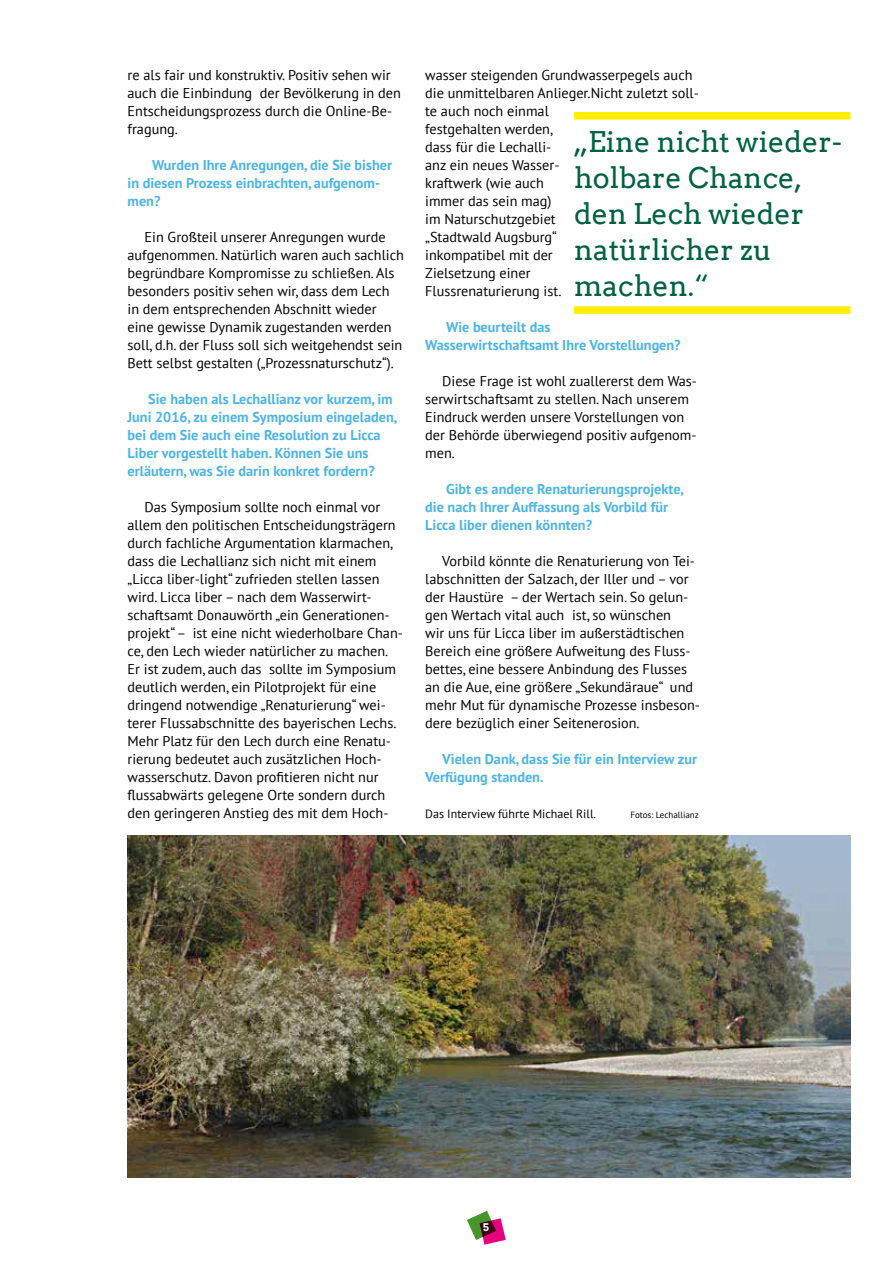
<style>
.page{position:relative;width:893px;height:1263px;background:#fff}
.page>*{position:absolute;margin:0;border:0;box-sizing:border-box;transform-origin:0 0}
.t1{font:28.5px/36px "Arvo";color:#006140}
.t2{font:14.25px/18px "PT Sans";color:#000}
.t3{font:700 14.25px/18px "PT Sans";color:#4db4e7}
.t4{font:12px "PT Sans";color:#000}
.t5{font:10.5px "Arvo Gruen";color:#fff}
.t6{font:9px "PT Sans";color:#000}
</style>
<div class="page">
<img style="left:128px;top:836px;width:722px;height:342px">
<div style="left:574px;top:306px;width:276px;height:8px;background:#fe0"></div>
<div style="left:574px;top:112px;width:276px;height:8px;background:#fe0"></div>
<svg style="left:467px;top:1211px;width:39px;height:34px"></svg>
<p class="t2" style="left:128px;top:65px;width:275px">re als fair und konstruktiv. Positiv sehen wir auch die Einbindung der Bevölkerung in den Entscheidungsprozess durch die Online-Be&shy;fragung.</p>
<p class="t3" style="left:128px;top:155px;width:266px;text-indent:25px">Wurden Ihre Anregungen, die Sie bisher in diesen Prozess einbrachten, aufgenom&shy;men?</p>
<p class="t2" style="left:128px;top:227px;width:278px;text-indent:17px">Ein Großteil unserer Anregungen wurde aufgenommen. Natürlich waren auch sachlich begründbare Kompromisse zu schließen. Als besonders positiv sehen wir, dass dem Lech in dem entsprechenden Abschnitt wieder eine gewisse Dynamik zugestanden werden soll, d.h. der Fluss soll sich weitgehendst sein Bett selbst gestalten („Prozessnaturschutz“).</p>
<p class="t3" style="left:128px;top:389px;width:271px;text-indent:21px">Sie haben als Lechallianz vor kurzem, im Juni 2016, zu einem Symposium eingeladen, bei dem Sie auch eine Resolution zu Licca Liber vorgestellt haben. Können Sie uns erläutern, was Sie darin konkret fordern?</p>
<p class="t2" style="left:128px;top:497px;width:277px;text-indent:17px">Das Symposium sollte noch einmal vor allem den politischen Entscheidungsträgern durch fachliche Argumentation klarmachen, dass die Lechallianz sich nicht mit einem „Licca liber-light“ zufrieden stellen lassen wird. Licca liber – nach dem Wasserwirt&shy;schaftsamt Donauwörth „ein Generationen&shy;projekt“ – ist eine nicht wiederholbare Chan&shy;ce, den Lech wieder natürlicher zu machen.<br>Er ist zudem, auch das sollte im Symposium deutlich werden, ein Pilotprojekt für eine dringend notwendige „Renaturierung“ wei&shy;terer Flussabschnitte des bayerischen Lechs.<br>Mehr Platz für den Lech durch eine Renatu&shy;rierung bedeutet auch zusätzlichen Hoch&shy;wasserschutz. Davon profitieren nicht nur flussabwärts gelegene Orte sondern durch den geringeren Anstieg des mit dem Hoch-</p>
<p class="t2" style="left:425px;top:65px;width:275px">wasser steigenden Grundwasserpegels auch die unmittelbaren Anlieger.Nicht zuletzt soll&shy;te auch noch einmal<br>festgehalten werden,<br>dass für die Lechalli-<br>anz ein neues Wasser-<br>kraftwerk (wie auch<br>immer das sein mag)<br>im Naturschutzgebiet<br>„Stadtwald Augsburg“<br>inkompatibel mit der<br>Zielsetzung einer<br>Flussrenaturierung ist.</p>
<p class="t3" style="left:425px;top:317px;width:257px;text-indent:21px">Wie beurteilt das<br>Wasserwirtschaftsamt Ihre Vorstellungen?</p>
<p class="t2" style="left:425px;top:371px;width:273px;text-indent:17px">Diese Frage ist wohl zuallererst dem Was&shy;serwirtschaftsamt zu stellen. Nach unserem Eindruck werden unsere Vorstellungen von der Behörde überwiegend positiv aufgenom&shy;men.</p>
<p class="t3" style="left:425px;top:479px;width:260px;text-indent:21px">Gibt es andere Renaturierungsprojekte, die nach Ihrer Auffassung als Vorbild für<br>Licca liber dienen könnten?</p>
<p class="t2" style="left:425px;top:551px;width:276px;text-indent:17px">Vorbild könnte die Renaturierung von Tei&shy;labschnitten der Salzach, der Iller und – vor der Haustüre – der Wertach sein. So gelun&shy;gen Wertach vital auch ist, so wünschen<br>wir uns für Licca liber im außerstädtischen Bereich eine größere Aufweitung des Fluss&shy;bettes, eine bessere Anbindung des Flusses an die Aue, eine größere „Sekundäraue“ und mehr Mut für dynamische Prozesse insbeson&shy;dere bezüglich einer Seitenerosion.</p>
<p class="t3" style="left:425px;top:749px;width:273px;text-indent:17px">Vielen Dank, dass Sie für ein Interview zur<br>Verfügung standen.</p>
<p class="t4" style="left:425px;top:806px;width:172px">Das Interview führte Michael Rill.</p>
<p class="t6" style="left:630px;top:809px;width:70px">Fotos: Lechallianz</p>
<h1 class="t1" style="left:574px;top:124px;width:270px">„Eine nicht wieder&shy;holbare Chance, den Lech wieder natürlicher zu machen.“</h1>
<p class="t5" style="left:483px;top:1220px;width:8px">5</p>
</div>
